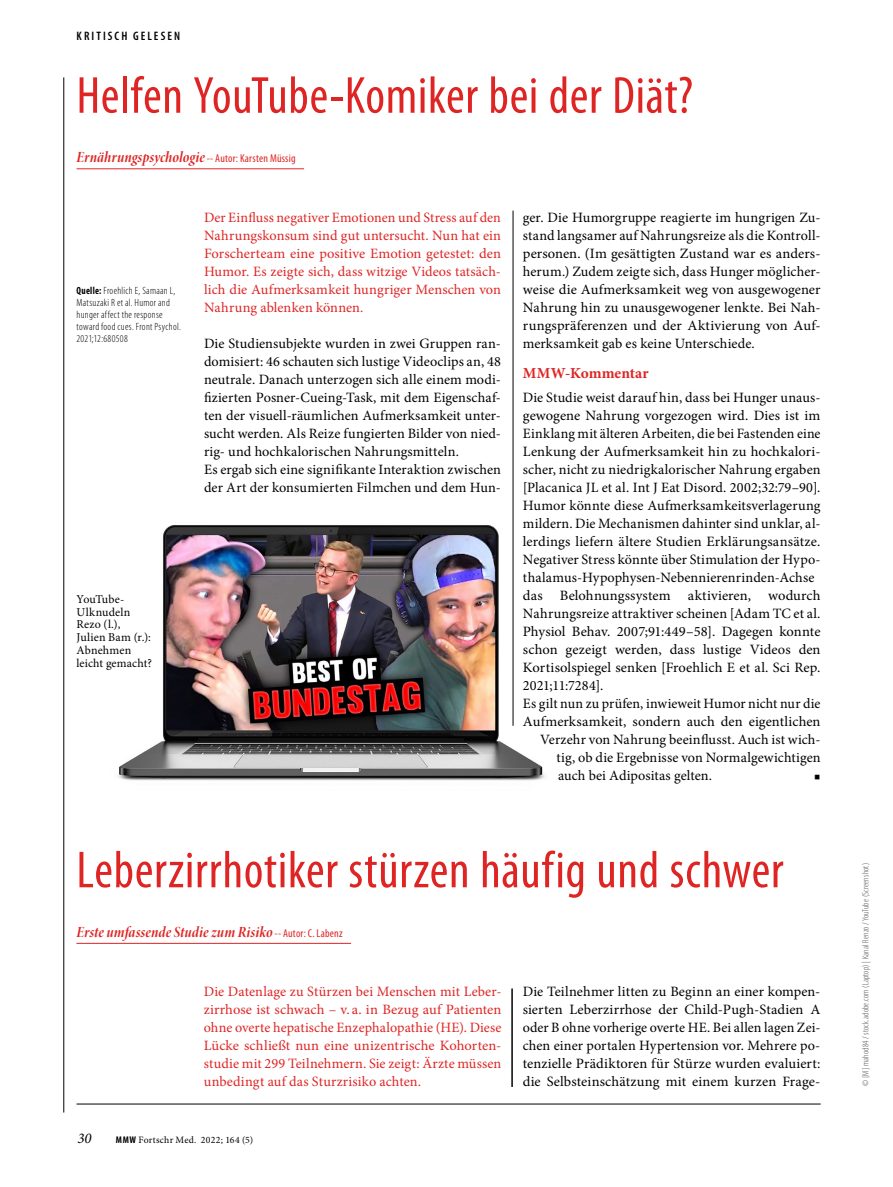
<style>
.page{position:relative;width:893px;height:1187px;background:#fff}
.page>*{position:absolute;margin:0;border:0;box-sizing:border-box;transform-origin:0 0}
.Title_kleinrot{font:condensed 52.5px "Myriad Pro";letter-spacing:.015em;color:#de2524}
.SuperTitle_1rot{font:15.75px "Minion Pro Bold Cn It Disp";letter-spacing:.01em;color:#de2524}
.SectionHeading_1_Com{font:700 15.3px "Minion Pro";letter-spacing:.005em;color:#de2524}
.t1{font:italic 14.85px "Minion Pro";color:#000}
.Para_x{font:14.25px/18px "Minion Pro";letter-spacing:.005em;color:#000;text-align:justify}
.Trailer_kleinrot{font:14.25px/18px "Minion Pro";letter-spacing:.005em;color:#de2524;text-align:justify}
.t2{font:600 condensed 12.3px "Myriad Pro";letter-spacing:.165em;color:#000}
.t3{font:12px/12.8px "Minion Pro";letter-spacing:.01em;color:#000}
.Source_x{font:300 condensed 10.5px/12px "Myriad Pro";letter-spacing:.03em;color:#000}
.Para_x-2{font:10.5px "Arial Unicode MS";color:#000}
.t4{font:9.75px "Minion Pro";letter-spacing:.025em;color:#000}
.Image_Source_x{font:300 condensed 9px "Myriad Pro";letter-spacing:.02em;color:#4d4d4c}
.s1{font-family:"Myriad Pro";font-stretch:condensed;font-size:11.4px}
.s2{font-weight:700}
.s3{font-family:"Myriad Pro";font-weight:700;font-stretch:condensed}
</style>
<div class="page">
<hr style="left:77px;top:1103px;width:744px;height:1px;background:#000">
<hr style="left:64px;top:77px;width:1px;height:1035px;background:#000">
<img style="left:118px;top:500px;width:427px;height:281px">
<hr style="left:77px;top:168px;width:227px;height:1px;background:#de2524">
<hr style="left:76px;top:943px;width:275px;height:1px;background:#de2524">
<hr style="left:512px;top:988px;width:1px;height:98px;background:#000">
<hr style="left:513px;top:210px;width:1px;height:515px;background:#000">
<p class="t2" style="left:77px;top:29px;width:105px">KRITISCH GELESEN</p>
<p class="Title_kleinrot" style="left:77px;top:64px;width:618px">Helfen YouTube-Komiker bei der Diät?</p>
<p class="SuperTitle_1rot" style="left:77px;top:148px;width:221px">Ernährungspsychologie <span class="s1">-- Autor: Karsten Müssig</span></p>
<p class="Source_x" style="left:77px;top:284px;width:106px"><span class="s2">Quelle:</span> Froehlich E, Samaan L,<br>Matsuzaki R et al. Humor and hunger affect the response toward food cues. Front Psychol.<br>2021;12:680508</p>
<p class="t3" style="left:77px;top:592px;width:77px">YouTube-<br>Ulknudeln<br>Rezo (l.),<br>Julien Bam (r.):<br>Abnehmen leicht gemacht?</p>
<p class="Trailer_kleinrot" style="left:204px;top:208px;width:299px">Der Einfluss negativer Emotionen und Stress auf den Nahrungskonsum sind gut untersucht. Nun hat ein Forscherteam eine positive Emotion getestet: den Humor. Es zeigte sich, dass witzige Videos tatsäch&shy;lich die Aufmerksamkeit hungriger Menschen von Nahrung ablenken können.</p>
<p class="Para_x" style="left:204px;top:334px;width:299px">Die Studiensubjekte wurden in zwei Gruppen ran&shy;domisiert: 46 schauten sich lustige Videoclips an, 48 neutrale. Danach unterzogen sich alle einem modi&shy;fizierten Posner-Cueing-Task, mit dem Eigenschaf&shy;ten der visuell-räumlichen Aufmerksamkeit unter&shy;sucht werden. Als Reize fungierten Bilder von nied&shy;rig- und hochkalorischen Nahrungsmitteln.</p>
<p class="Para_x" style="left:204px;top:460px;width:299px">Es ergab sich eine signifikante Interaktion zwischen der Art der konsumierten Filmchen und dem Hun-</p>
<p class="Para_x" style="left:523px;top:208px;width:299px">ger. Die Humorgruppe reagierte im hungrigen Zu&shy;stand langsamer auf Nahrungsreize als die Kontroll&shy;personen. (Im gesättigten Zustand war es anders&shy;herum.) Zudem zeigte sich, dass Hunger möglicher&shy;weise die Aufmerksamkeit weg von ausgewogener Nahrung hin zu unausgewogener lenkte. Bei Nah&shy;rungspräferenzen und der Aktivierung von Auf&shy;merksamkeit gab es keine Unterschiede.</p>
<p class="SectionHeading_1_Com" style="left:523px;top:362px;width:127px">MMW-Kommentar</p>
<p class="Para_x" style="left:523px;top:388px;width:299px;text-align:left">Die Studie weist darauf hin, dass bei Hunger unaus&shy;gewogene Nahrung vorgezogen wird. Dies ist im Einklang mit älteren Arbeiten, die bei Fastenden eine Lenkung der Aufmerksamkeit hin zu hochkalori&shy;scher, nicht zu niedrigkalorischer Nahrung ergaben [Placanica JL et al. Int J Eat Disord. 2002;32:79–90].<br>Humor könnte diese Aufmerksamkeitsverlagerung mildern. Die Mechanismen dahinter sind unklar, al&shy;lerdings liefern ältere Studien Erklärungsansätze.<br>Negativer Stress könnte über Stimulation der Hypo&shy;thalamus-Hypophysen-Nebennierenrinden-Achse das Belohnungssystem aktivieren, wodurch Nahrungsreize attraktiver scheinen [Adam TC et al.<br>Physiol Behav. 2007;91:449–58]. Dagegen konnte schon gezeigt werden, dass lustige Videos den Kortisolspiegel senken [Froehlich E et al. Sci Rep.<br>2021;11:7284].</p>
<p class="Para_x" style="left:523px;top:694px;width:299px">Es gilt nun zu prüfen, inwieweit Humor nicht nur die</p>
<p class="Para_x" style="left:523px;top:712px;width:299px">Aufmerksamkeit, sondern auch den eigentlichen</p>
<p class="Para_x" style="left:540px;top:730px;width:282px">Verzehr von Nahrung beeinflusst. Auch ist wich-</p>
<p class="Para_x" style="left:556px;top:748px;width:265px">tig, ob die Ergebnisse von Normalgewichtigen</p>
<p class="Para_x" style="left:558px;top:766px;width:155px">auch bei Adipositas gelten.</p>
<p class="Para_x-2" style="left:814px;top:770px;width:8px">■</p>
<p class="Title_kleinrot" style="left:76px;top:838px;width:709px">Leberzirrhotiker stürzen häufig und schwer</p>
<p class="SuperTitle_1rot" style="left:76px;top:922px;width:268px">Erste umfassende Studie zum Risiko <span class="s1">-- Autor: C. Labenz</span></p>
<p class="Trailer_kleinrot" style="left:204px;top:982px;width:299px">Die Datenlage zu Stürzen bei Menschen mit Leber&shy;zirrhose ist schwach – v. a. in Bezug auf Patienten ohne overte hepatische Enzephalopathie (HE). Diese Lücke schließt nun eine unizentrische Kohorten&shy;studie mit 299 Teilnehmern. Sie zeigt: Ärzte müssen unbedingt auf das Sturzrisiko achten.</p>
<p class="Para_x" style="left:523px;top:982px;width:299px">Die Teilnehmer litten zu Beginn an einer kompen&shy;sierten Leberzirrhose der Child-Pugh-Stadien A oder B ohne vorherige overte HE. Bei allen lagen Zei&shy;chen einer portalen Hypertension vor. Mehrere po&shy;tenzielle Prädiktoren für Stürze wurden evaluiert: die Selbsteinschätzung mit einem kurzen Frage-</p>
<p class="t1" style="left:77px;top:1128px;width:16px">30</p>
<p class="t4" style="left:116px;top:1132px;width:139px"><span class="s3">MMW</span> Fortschr Med. 2022; 164 (5)</p>
<p class="Image_Source_x" style="left:861px;top:1085px;width:224px;rotate:-90deg">© [M] mahod84 / stock.adobe.com (Laptop) | Kanal Renzo / YouTube (Screenshot)</p>
</div>
